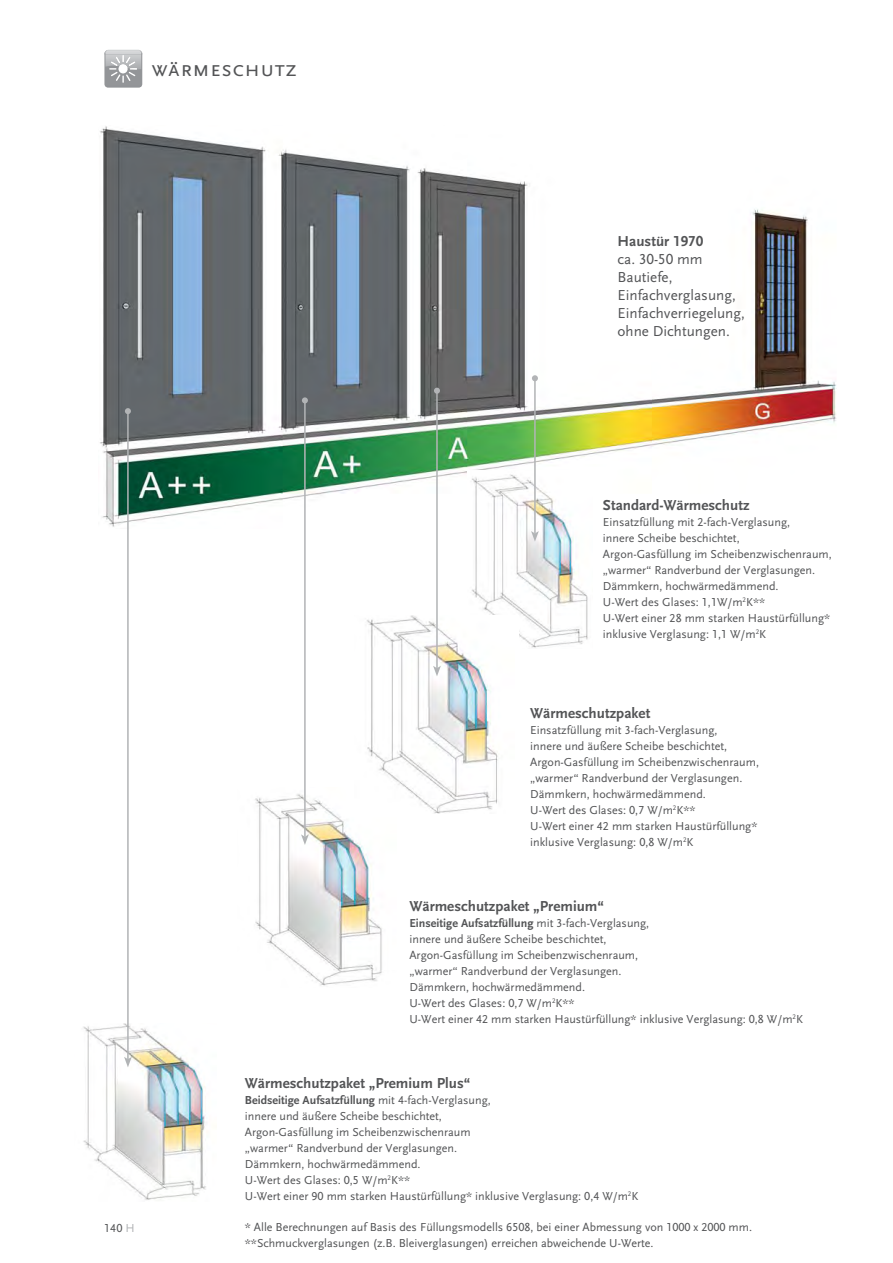
<style>
.page{position:relative;width:893px;height:1263px;background:#fff}
.page>*{position:absolute;margin:0;border:0;box-sizing:border-box;transform-origin:0 0}
.t1{font:22.65px "Scala Sans LF Caps";letter-spacing:.02em;color:#535456}
.t2{font:700 15.15px "Scala Sans LF";color:#535456}
.t3{font:15.15px/18.1px "Scala Sans LF";color:#535456}
.t4{font:12px/16px "Scala Sans LF";color:#535456}
.s1{color:#b2b4b6}
.s2{font-weight:700}
</style>
<div class="page">
<img style="left:255px;top:794px;width:127px;height:192px">
<img style="left:100px;top:126px;width:736px;height:401px">
<hr style="left:304px;top:400px;width:2px;height:437px;background:#b2b4b6">
<svg style="left:302px;top:397px;width:6px;height:6px"></svg>
<svg style="left:301px;top:834px;width:8px;height:11px"></svg>
<img style="left:468px;top:471px;width:124px;height:177px">
<div style="left:104px;top:50px;width:38px;height:38px;background:#939598;border-radius:4px"></div>
<img style="left:104px;top:50px;width:38px;height:19px">
<img style="left:105px;top:86px;width:37px;height:2px">
<img style="left:105px;top:51px;width:36px;height:3px">
<svg style="left:109px;top:55px;width:28px;height:28px"></svg>
<hr style="left:534px;top:378px;width:2px;height:155px;background:#b2b4b6">
<svg style="left:532px;top:375px;width:6px;height:6px"></svg>
<svg style="left:531px;top:531px;width:8px;height:11px"></svg>
<div style="left:350px;top:615px;width:169px;height:202px;background:#fff"></div>
<img style="left:367px;top:615px;width:131px;height:199px">
<img style="left:83px;top:1023px;width:123px;height:177px">
<hr style="left:127px;top:411px;width:2px;height:648px;background:#b2b4b6">
<svg style="left:125px;top:408px;width:6px;height:6px"></svg>
<svg style="left:124px;top:1057px;width:8px;height:10px"></svg>
<hr style="left:436px;top:391px;width:2px;height:277px;background:#b2b4b6">
<svg style="left:434px;top:388px;width:6px;height:6px"></svg>
<svg style="left:433px;top:666px;width:8px;height:10px"></svg>
<h1 class="t1" style="left:151px;top:55px;width:147px">wärmeschutz</h1>
<p class="t2" style="left:618px;top:234px;width:87px">Haustür 1970</p>
<p class="t3" style="left:618px;top:251px;width:129px">ca. 30-50 mm<br>Bautiefe,<br>Einfachverglasung,<br>Einfachverriegelung, ohne Dichtungen.</p>
<p class="t4" style="left:104px;top:1221px;width:32px">140 <span class="s1">H</span></p>
<p class="t2" style="left:603px;top:499px;width:148px">Standard-Wärmeschutz</p>
<p class="t4" style="left:603px;top:515px;width:230px">Einsatzfüllung mit 2-fach-Verglasung,<br>innere Scheibe beschichtet,<br>Argon-Gasfüllung im Scheibenzwischenraum, „warmer“ Randverbund der Verglasungen.<br>Dämmkern, hochwärmedämmend.<br>U-Wert des Glases: 1,1W/m<sup>2</sup>K**<br>U-Wert einer 28 mm starken Haustürfüllung* inklusive Verglasung: 1,1 W/m<sup>2</sup>K</p>
<p class="t2" style="left:530px;top:707px;width:122px">Wärmeschutzpaket</p>
<p class="t4" style="left:530px;top:723px;width:230px">Einsatzfüllung mit 3-fach-Verglasung,<br>innere und äußere Scheibe beschichtet, Argon-Gasfüllung im Scheibenzwischenraum, „warmer“ Randverbund der Verglasungen.<br>Dämmkern, hochwärmedämmend.<br>U-Wert des Glases: 0,7 W/m<sup>2</sup>K**<br>U-Wert einer 42 mm starken Haustürfüllung* inklusive Verglasung: 0,8 W/m<sup>2</sup>K</p>
<p class="t2" style="left:409px;top:899px;width:196px">Wärmeschutzpaket „Premium“</p>
<p class="t4" style="left:409px;top:916px;width:395px"><span class="s2">Einseitige Aufsatzfüllung</span> mit 3-fach-Verglasung,<br>innere und äußere Scheibe beschichtet,<br>Argon-Gasfüllung im Scheibenzwischenraum,<br>„warmer“ Randverbund der Verglasungen.<br>Dämmkern, hochwärmedämmend.<br>U-Wert des Glases: 0,7 W/m<sup>2</sup>K**<br>U-Wert einer 42 mm starken Haustürfüllung* inklusive Verglasung: 0,8 W/m<sup>2</sup>K</p>
<p class="t2" style="left:245px;top:1077px;width:227px">Wärmeschutzpaket „Premium Plus“</p>
<p class="t4" style="left:245px;top:1093px;width:395px"><span class="s2">Beidseitige Aufsatzfüllung</span> mit 4-fach-Verglasung,<br>innere und äußere Scheibe beschichtet,<br>Argon-Gasfüllung im Scheibenzwischenraum<br>„warmer“ Randverbund der Verglasungen.<br>Dämmkern, hochwärmedämmend.<br>U-Wert des Glases: 0,5 W/m<sup>2</sup>K**<br>U-Wert einer 90 mm starken Haustürfüllung* inklusive Verglasung: 0,4 W/m<sup>2</sup>K</p>
<p class="t4" style="left:245px;top:1220px;width:509px">* Alle Berechnungen auf Basis des Füllungsmodells 6508, bei einer Abmessung von 1000 x 2000 mm. **Schmuckverglasungen (z.B. Bleiverglasungen) erreichen abweichende U-Werte.</p>
</div>
